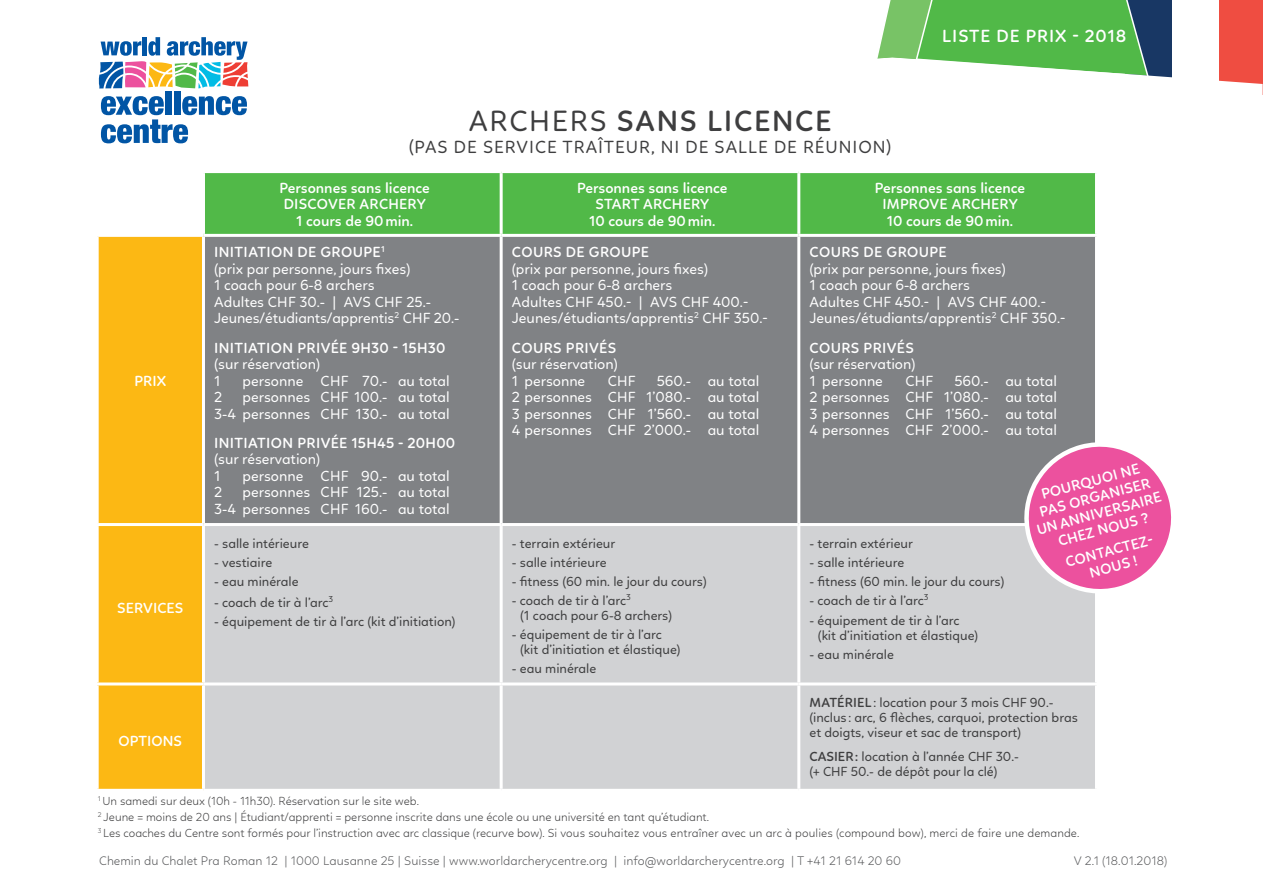
<style>
.page{position:relative;width:1263px;height:893px;background:#fff}
.page>*{position:absolute;margin:0;border:0;box-sizing:border-box;transform-origin:0 0}
.t1{font:600 30px "Linotte";letter-spacing:.055em;color:#3e3e3f}
.t2{font:18px "Linotte";letter-spacing:.055em;color:#3e3e3f}
.t3{font:600 18px "Linotte";letter-spacing:.055em;color:#fff}
.t4{font:15px/16.5px "Linotte";color:#fff}
.t5{font:600 15px/16.5px "Linotte";letter-spacing:.01em;color:#fff;text-align:center}
.t6{font:13.5px/15px "Linotte";color:#3e3e3f}
.t7{font:300 12.75px "Linotte";letter-spacing:.005em;color:#57585a}
.t8{font:300 12px/15.6px "Linotte";color:#3e3e3f}
.s1{font-weight:400}
.s2{font-weight:600}
</style>
<div class="page">
<svg style="left:98px;top:37px;width:150px;height:51px"></svg>
<div style="left:166px;top:91px;width:6px;height:24px;background:#0155a5"></div>
<div style="left:174px;top:91px;width:6px;height:24px;background:#0155a5"></div>
<svg style="left:101px;top:96px;width:146px;height:47px"></svg>
<svg style="left:877px;top:0;width:386px;height:95px"></svg>
<div style="left:205px;top:173px;width:890px;height:61px;background:#51b948"></div>
<div style="left:99px;top:237px;width:103px;height:552px;background:#fcb814"></div>
<div style="left:205px;top:237px;width:890px;height:286px;background:#808285"></div>
<div style="left:205px;top:526px;width:890px;height:263px;background:#d1d2d4"></div>
<hr style="left:500px;top:173px;width:3px;height:61px;background:#fff">
<hr style="left:797px;top:173px;width:3px;height:61px;background:#fff">
<hr style="left:500px;top:237px;width:3px;height:286px;background:#fff">
<hr style="left:797px;top:237px;width:3px;height:286px;background:#fff">
<hr style="left:96px;top:523px;width:107px;height:3px;background:#fff">
<hr style="left:500px;top:526px;width:3px;height:156px;background:#fff">
<hr style="left:797px;top:526px;width:3px;height:156px;background:#fff">
<hr style="left:96px;top:682px;width:107px;height:3px;background:#fff">
<hr style="left:203px;top:682px;width:298px;height:3px;background:#fff">
<hr style="left:501px;top:682px;width:298px;height:3px;background:#fff">
<hr style="left:500px;top:685px;width:3px;height:104px;background:#fff">
<hr style="left:799px;top:682px;width:299px;height:3px;background:#fff">
<hr style="left:797px;top:685px;width:3px;height:104px;background:#fff">
<svg style="left:1018px;top:436px;width:154px;height:163px"></svg>
<h1 class="t1" style="left:469px;top:103px;width:364px"><span class="s1">ARCHERS</span> SANS LICENCE</h1>
<p class="t2" style="left:409px;top:136px;width:484px">(PAS DE SERVICE TRAÎTEUR, NI DE SALLE DE RÉUNION)</p>
<p class="t3" style="left:942px;top:25px;width:186px">LISTE DE PRIX - 2018</p>
<p class="t5" style="left:134px;top:372px;width:33px">PRIX</p>
<p class="t5" style="left:117px;top:600px;width:68px">SERVICES</p>
<p class="t5" style="left:279px;top:179px;width:152px">Personnes sans licence<br>DISCOVER ARCHERY<br>1 cours de 90 min.</p>
<p class="t5" style="left:577px;top:179px;width:152px">Personnes sans licence<br>START ARCHERY<br>10 cours de 90 min.</p>
<p class="t5" style="left:875px;top:179px;width:152px">Personnes sans licence<br>IMPROVE ARCHERY<br>10 cours de 90 min.</p>
<p class="t4" style="left:214px;top:244px;width:247px"><span class="s2">INITIATION DE GROUPE</span><sup>1<br></sup>(prix par personne, jours fixes)<br>1 coach pour 6-8 archers<br>Adultes CHF 30.- | AVS CHF 25.-<br>Jeunes/étudiants/apprentis<sup>2</sup> CHF 20.-</p>
<p class="t5" style="left:214px;top:339px;width:233px">INITIATION PRIVÉE 9H30 - 15H30</p>
<p class="t4" style="left:214px;top:356px;width:108px">(sur réservation)<br>1</p>
<p class="t4" style="left:243px;top:372px;width:208px">personne CHF 70.- au total</p>
<p class="t4" style="left:214px;top:389px;width:237px;text-align:right">personnes CHF 100.- au total<br>3-4 personnes CHF 130.- au total</p>
<p class="t5" style="left:214px;top:434px;width:243px">INITIATION PRIVÉE 15H45 - 20H00</p>
<p class="t4" style="left:214px;top:451px;width:108px">(sur réservation)<br>1</p>
<p class="t4" style="left:214px;top:389px;width:10px">2</p>
<p class="t4" style="left:243px;top:467px;width:209px">personne CHF 90.- au total</p>
<p class="t4" style="left:214px;top:484px;width:237px;text-align:right">personnes CHF 125.- au total<br>3-4 personnes CHF 160.- au total</p>
<p class="t4" style="left:214px;top:484px;width:10px">2</p>
<p class="t6" style="left:214px;top:535px;width:96px">- salle intérieure</p>
<p class="t6" style="left:214px;top:555px;width:60px">- vestiaire</p>
<p class="t6" style="left:214px;top:574px;width:86px">- eau minérale</p>
<p class="t6" style="left:214px;top:595px;width:121px">- coach de tir à l’arc<sup>3</sup></p>
<p class="t6" style="left:214px;top:614px;width:243px">- équipement de tir à l’arc (kit d’initiation)</p>
<p class="t5" style="left:512px;top:244px;width:139px">COURS DE GROUPE</p>
<p class="t4" style="left:512px;top:260px;width:257px">(prix par personne, jours fixes)<br>1 coach pour 6-8 archers<br>Adultes CHF 450.- | AVS CHF 400.-<br>Jeunes/étudiants/apprentis<sup>2</sup> CHF 350.-</p>
<p class="t5" style="left:512px;top:339px;width:106px">COURS PRIVÉS</p>
<p class="t4" style="left:512px;top:356px;width:108px">(sur réservation)<br>1 personne</p>
<p class="t4" style="left:512px;top:372px;width:249px;text-align:justify;text-indent:145px">560.- au total 2 personnes CHF 1’080.- au total 3 personnes CHF 1’560.- au total 4 personnes CHF 2’000.- au total</p>
<p class="t4" style="left:608px;top:372px;width:29px">CHF</p>
<p class="t6" style="left:512px;top:535px;width:105px">- terrain extérieur</p>
<p class="t6" style="left:512px;top:555px;width:96px">- salle intérieure</p>
<p class="t6" style="left:512px;top:574px;width:196px">- fitness (60 min. le jour du cours)</p>
<p class="t6" style="left:520px;top:593px;width:153px;text-indent:-9px">- coach de tir à l’arc<sup>3<br></sup>(1 coach pour 6-8 archers)</p>
<p class="t6" style="left:520px;top:627px;width:162px;text-indent:-9px">- équipement de tir à l’arc (kit d’initiation et élastique)</p>
<p class="t6" style="left:512px;top:661px;width:86px">- eau minérale</p>
<p class="t5" style="left:810px;top:244px;width:139px">COURS DE GROUPE</p>
<p class="t4" style="left:809px;top:260px;width:257px">(prix par personne, jours fixes)<br>1 coach pour 6-8 archers<br>Adultes CHF 450.- | AVS CHF 400.-<br>Jeunes/étudiants/apprentis<sup>2</sup> CHF 350.-</p>
<p class="t5" style="left:809px;top:339px;width:106px">COURS PRIVÉS</p>
<p class="t4" style="left:809px;top:356px;width:108px">(sur réservation)<br>1 personne</p>
<p class="t4" style="left:809px;top:372px;width:249px;text-align:justify;text-indent:145px">560.- au total 2 personnes CHF 1’080.- au total 3 personnes CHF 1’560.- au total 4 personnes CHF 2’000.- au total</p>
<p class="t4" style="left:905px;top:372px;width:29px">CHF</p>
<p class="t6" style="left:809px;top:535px;width:105px">- terrain extérieur</p>
<p class="t6" style="left:809px;top:555px;width:96px">- salle intérieure</p>
<p class="t6" style="left:809px;top:574px;width:196px">- fitness (60 min. le jour du cours)</p>
<p class="t6" style="left:809px;top:593px;width:121px">- coach de tir à l’arc<sup>3</sup></p>
<p class="t6" style="left:818px;top:612px;width:162px;text-indent:-9px">- équipement de tir à l’arc (kit d’initiation et élastique)</p>
<p class="t6" style="left:809px;top:647px;width:86px">- eau minérale</p>
<p class="t5" style="left:1026px;top:490px;width:130px;rotate:-15deg">POURQUOI NE<br>PAS ORGANISER<br>UN ANNIVERSAIRE<br>CHEZ NOUS ?</p>
<p class="t5" style="left:1064px;top:554px;width:93px;rotate:-15deg">CONTACTEZ-<br>NOUS !</p>
<p class="t6" style="left:809px;top:695px;width:270px"><span class="s2">MATÉRIEL</span> : location pour 3 mois CHF 90.- (inclus : arc, 6 flèches, carquoi, protection bras et doigts, viseur et sac de transport)</p>
<p class="t6" style="left:809px;top:748px;width:211px"><span class="s2">CASIER :</span> location à l’année CHF 30.- (+ CHF 50.- de dépôt pour la clé)</p>
<p class="t8" style="left:98px;top:793px;width:983px"><sup>1</sup> Un samedi sur deux (10h - 11h30). Réservation sur le site web.<br><sup>2</sup> Jeune = moins de 20 ans | Étudiant/apprenti = personne inscrite dans une école ou une université en tant qu’étudiant.<br><sup>3</sup> Les coaches du Centre sont formés pour l’instruction avec arc classique (recurve bow). Si vous souhaitez vous entraîner avec un arc à poulies (compound bow), merci de faire une demande.</p>
<p class="t5" style="left:119px;top:733px;width:65px">OPTIONS</p>
<p class="t7" style="left:99px;top:854px;width:803px">Chemin du Chalet Pra Roman 12 | 1000 Lausanne 25 | Suisse | www.worldarcherycentre.org | info@worldarcherycentre.org | T +41 21 614 20 60</p>
<p class="t7" style="left:1074px;top:854px;width:95px">V 2.1 (18.01.2018)</p>
</div>
